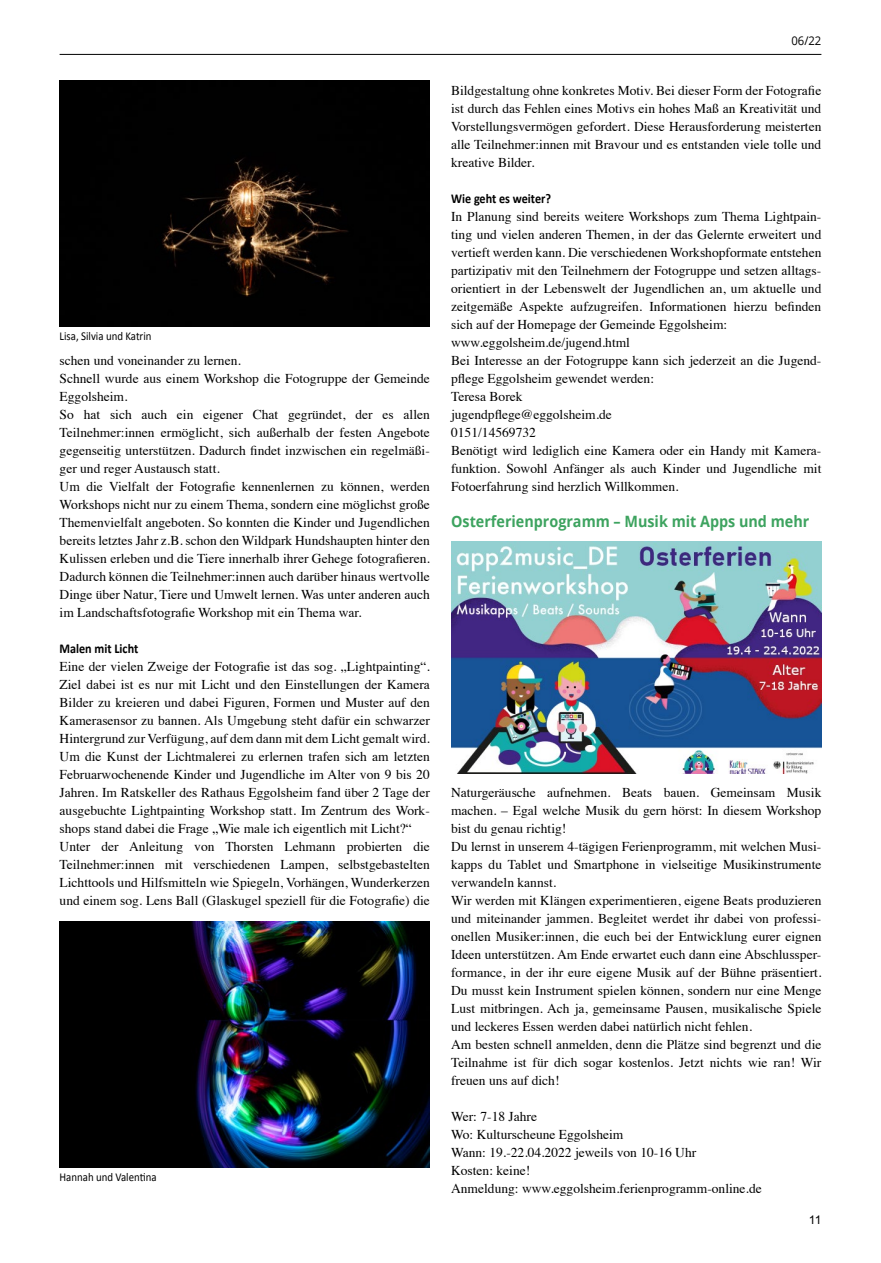
<style>
.page{position:relative;width:881px;height:1263px;background:#fff}
.page>*{position:absolute;margin:0;border:0;box-sizing:border-box;transform-origin:0 0}
.t1{font:700 15.6px "Open Sans";color:#3da35f;scale:.92 1}
.t2{font:13.5px/18px "Times";color:#000}
.t3{font:700 13.5px "Calibri";color:#000;scale:.9 1}
.t4{font:12px "Calibri";color:#000;scale:.9 1}
.t5{font:12px "Open Sans";color:#000;scale:.94 1}
.t6{font:12px "Arial";color:#000}
</style>
<div class="page">
<hr style="left:60px;top:54px;width:761px;height:1px;background:#000">
<img style="left:451px;top:541px;width:370px;height:232px">
<img style="left:60px;top:922px;width:369px;height:246px">
<img style="left:60px;top:81px;width:369px;height:246px">
<p class="t4" style="left:60px;top:328px;width:104px">Lisa, Silvia und Katrin</p>
<p class="t2" style="left:60px;top:350px;width:371px">schen und voneinander zu lernen.<br>Schnell wurde aus einem Workshop die Fotogruppe der Gemeinde Eggolsheim.<br>So hat sich auch ein eigener Chat gegründet, der es allen Teilnehmer:innen ermöglicht, sich außerhalb der festen Angebote gegenseitig unterstützen. Dadurch findet inzwischen ein regelmäßi&shy;ger und reger Austausch statt.<br>Um die Vielfalt der Fotografie kennenlernen zu können, werden Workshops nicht nur zu einem Thema, sondern eine möglichst große Themenvielfalt angeboten. So konnten die Kinder und Jugendlichen bereits letztes Jahr z.B. schon den Wildpark Hundshaupten hinter den Kulissen erleben und die Tiere innerhalb ihrer Gehege fotografieren.<br>Dadurch können die Teilnehmer:innen auch darüber hinaus wertvolle Dinge über Natur, Tiere und Umwelt lernen. Was unter anderen auch im Landschaftsfotografie Workshop mit ein Thema war.</p>
<p class="t3" style="left:60px;top:639px;width:89px">Malen mit Licht</p>
<p class="t2" style="left:60px;top:656px;width:371px">Eine der vielen Zweige der Fotografie ist das sog. „Lightpainting“.<br>Ziel dabei ist es nur mit Licht und den Einstellungen der Kamera Bilder zu kreieren und dabei Figuren, Formen und Muster auf den Kamerasensor zu bannen. Als Umgebung steht dafür ein schwarzer Hintergrund zur Verfügung, auf dem dann mit dem Licht gemalt wird.<br>Um die Kunst der Lichtmalerei zu erlernen trafen sich am letzten Februarwochenende Kinder und Jugendliche im Alter von 9 bis 20<br>Jahren. Im Ratskeller des Rathaus Eggolsheim fand über 2 Tage der ausgebuchte Lightpainting Workshop statt. Im Zentrum des Work&shy;shops stand dabei die Frage „Wie male ich eigentlich mit Licht?“ Unter der Anleitung von Thorsten Lehmann probierten die Teilnehmer:innen mit verschiedenen Lampen, selbstgebastelten Lichttools und Hilfsmitteln wie Spiegeln, Vorhängen, Wunderkerzen und einem sog. Lens Ball (Glaskugel speziell für die Fotografie) die</p>
<p class="t4" style="left:60px;top:1169px;width:109px">Hannah und Valentina</p>
<p class="t5" style="left:791px;top:32px;width:33px">06/22</p>
<p class="t2" style="left:451px;top:80px;width:371px;text-align:justify">Bildgestaltung ohne konkretes Motiv. Bei dieser Form der Fotografie ist durch das Fehlen eines Motivs ein hohes Maß an Kreativität und Vorstellungsvermögen gefordert. Diese Herausforderung meisterten alle Teilnehmer:innen mit Bravour und es entstanden viele tolle und kreative Bilder.</p>
<p class="t3" style="left:451px;top:189px;width:112px">Wie geht es weiter?</p>
<p class="t2" style="left:451px;top:206px;width:371px">In Planung sind bereits weitere Workshops zum Thema Lightpain&shy;ting und vielen anderen Themen, in der das Gelernte erweitert und vertieft werden kann. Die verschiedenen Workshopformate entstehen partizipativ mit den Teilnehmern der Fotogruppe und setzen alltags&shy;orientiert in der Lebenswelt der Jugendlichen an, um aktuelle und zeitgemäße Aspekte aufzugreifen. Informationen hierzu befinden sich auf der Homepage der Gemeinde Eggolsheim: www.eggolsheim.de/jugend.html<br>Bei Interesse an der Fotogruppe kann sich jederzeit an die Jugend&shy;pflege Eggolsheim gewendet werden:<br>Teresa Borek<br>jugendpflege@eggolsheim.de<br>0151/14569732<br>Benötigt wird lediglich eine Kamera oder ein Handy mit Kamera&shy;funktion. Sowohl Anfänger als auch Kinder und Jugendliche mit Fotoerfahrung sind herzlich Willkommen.</p>
<p class="t1" style="left:451px;top:510px;width:391px">Osterferienprogramm – Musik mit Apps und mehr</p>
<p class="t2" style="left:451px;top:782px;width:371px">Naturgeräusche aufnehmen. Beats bauen. Gemeinsam Musik machen. – Egal welche Musik du gern hörst: In diesem Workshop bist du genau richtig!<br>Du lernst in unserem 4-tägigen Ferienprogramm, mit welchen Musi&shy;kapps du Tablet und Smartphone in vielseitige Musikinstrumente verwandeln kannst.<br>Wir werden mit Klängen experimentieren, eigene Beats produzieren und miteinander jammen. Begleitet werdet ihr dabei von professi&shy;onellen Musiker:innen, die euch bei der Entwicklung eurer eignen Ideen unterstützen. Am Ende erwartet euch dann eine Abschlussper&shy;formance, in der ihr eure eigene Musik auf der Bühne präsentiert.<br>Du musst kein Instrument spielen können, sondern nur eine Menge Lust mitbringen. Ach ja, gemeinsame Pausen, musikalische Spiele und leckeres Essen werden dabei natürlich nicht fehlen.<br>Am besten schnell anmelden, denn die Plätze sind begrenzt und die Teilnahme ist für dich sogar kostenlos. Jetzt nichts wie ran! Wir freuen uns auf dich!</p>
<p class="t2" style="left:451px;top:1106px;width:312px">Wer: 7-18 Jahre<br>Wo: Kulturscheune Eggolsheim<br>Wann: 19.-22.04.2022 jeweils von 10-16 Uhr<br>Kosten: keine!<br>Anmeldung: www.eggolsheim.ferienprogramm-online.de</p>
<p class="t6" style="left:808px;top:1211px;width:14px">11</p>
</div>
